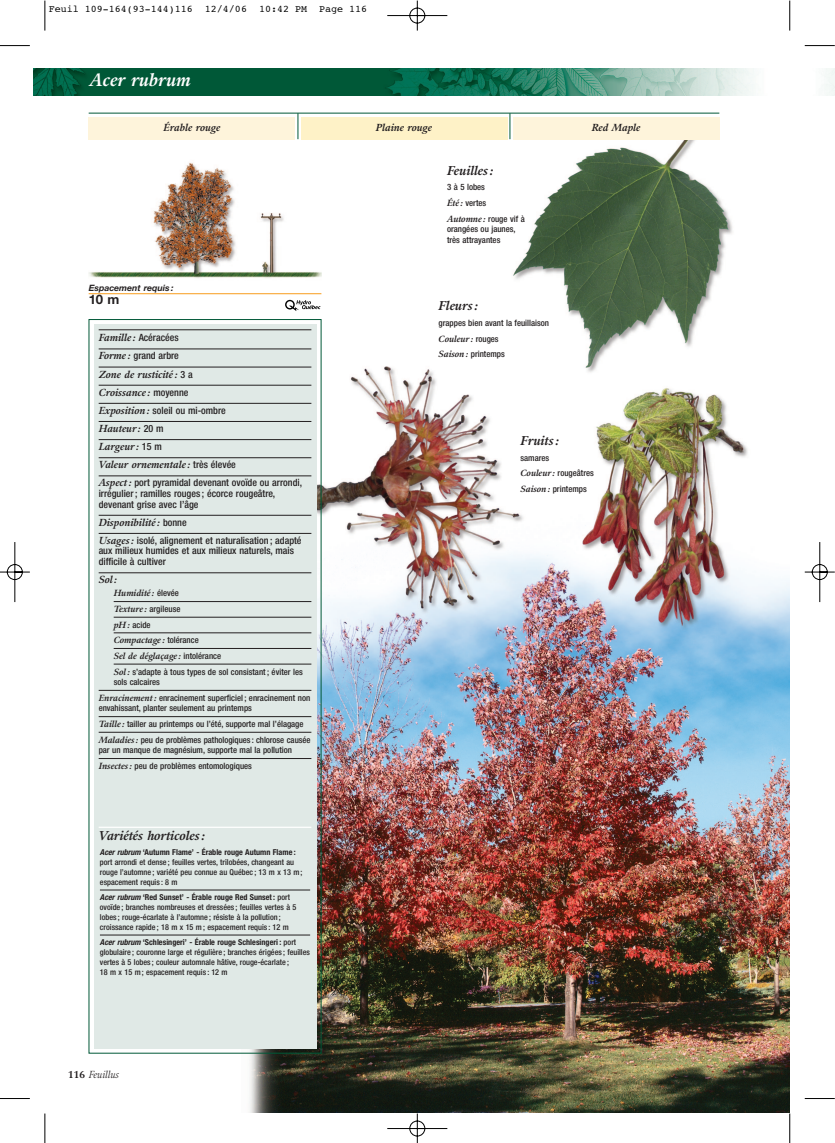
<style>
.page{position:relative;width:835px;height:1143px;background:#fff}
.page>*{position:absolute;margin:0;border:0;box-sizing:border-box;transform-origin:0 0}
.t1{font:italic 700 17.5px "Guardi";color:#fff}
.t2{font:700 13.12px "Helvetica Neue";color:#231f20}
.t3{font:italic 700 12.5px "Guardi";color:#231f20}
.t4{font:500 condensed 10px/10.6px "Helvetica Neue";color:#231f20}
.t5{font:italic 700 10px/18.1px "Guardi";color:#231f20}
.t6{font:10px "Courier";color:#000}
.t7{font:italic 10px "Guardi";color:#231f20}
.t8{font:500 condensed 8.75px/15.6px "Helvetica Neue";color:#231f20}
.t9{font:italic 700 8.75px/15.6px "Guardi";color:#231f20}
.t10{font:italic 700 8.75px "Helvetica Neue";color:#231f20}
.t11{font:500 condensed 8.12px/10px "Helvetica Neue";color:#231f20}
.s1{font-family:"Guardi";font-weight:700;font-style:italic;font-stretch:normal}
.s2{font-family:"Helvetica Neue";font-weight:500;font-style:normal;font-stretch:condensed}
.s3{font-weight:700;font-style:italic}
.s4{font-weight:700}
.s5{font-weight:700;font-style:normal}
</style>
<div class="page">
<img style="left:0;top:0;width:834px;height:1142px">
<p class="t6" style="left:49px;top:5px;width:320px">Feuil 109-164(93-144)116 12/4/06 10:42 PM Page 116</p>
<h1 class="t1" style="left:90px;top:73px;width:102px">Acer rubrum</h1>
<p class="t5" style="left:163px;top:119px;width:58px">Érable rouge</p>
<p class="t10" style="left:89px;top:284px;width:86px">Espacement requis :</p>
<h2 class="t2" style="left:89px;top:295px;width:32px">10 m</h2>
<p class="t4" style="left:99px;top:329px;width:82px;line-height:18.1px"><span class="s1">Famille :</span> Acéracées<br><span class="s1">Forme :</span> grand arbre</p>
<p class="t5" style="left:99px;top:366px;width:95px">Zone de rusticité : <span class="s2">3 a<br></span>Croissance : <span class="s2">moyenne</span></p>
<p class="t4" style="left:99px;top:406px;width:128px"><span class="s1">Exposition :</span> soleil ou mi-ombre</p>
<p class="t5" style="left:99px;top:420px;width:139px">Hauteur : <span class="s2">20 m<br></span>Largeur : <span class="s2">15 m<br></span>Valeur ornementale : <span class="s2">très élevée</span></p>
<p class="t4" style="left:99px;top:478px;width:205px"><span class="s1">Aspect :</span> port pyramidal devenant ovoïde ou arrondi, irrégulier ; ramilles rouges ; écorce rougeâtre, devenant grise avec l’âge</p>
<p class="t5" style="left:99px;top:514px;width:89px">Disponibilité : <span class="s2">bonne</span></p>
<p class="t4" style="left:99px;top:536px;width:204px"><span class="s1">Usages :</span> isolé, alignement et naturalisation ; adapté aux milieux humides et aux milieux naturels, mais difficile à cultiver</p>
<p class="t5" style="left:99px;top:571px;width:20px">Sol :</p>
<p class="t9" style="left:114px;top:586px;width:67px">Humidité : <span class="s2">élevée</span></p>
<p class="t8" style="left:114px;top:602px;width:68px"><span class="s1">Texture :</span> argileuse <span class="s1">pH :</span> acide</p>
<p class="t9" style="left:114px;top:633px;width:109px">Compactage : <span class="s2">tolérance<br></span>Sel de déglaçage : <span class="s2">intolérance</span></p>
<p class="t8" style="left:114px;top:667px;width:190px;line-height:10.6px"><span class="s1">Sol :</span> s’adapte à tous types de sol consistant ; éviter les sols calcaires</p>
<p class="t8" style="left:99px;top:693px;width:213px;line-height:10.6px"><span class="s1">Enracinement :</span> enracinement superficiel ; enracinement non envahissant, planter seulement au printemps</p>
<p class="t8" style="left:99px;top:717px;width:213px"><span class="s1">Taille :</span> tailler au printemps ou l’été, supporte mal l’élagage<br><span class="s1">Maladies :</span> peu de problèmes pathologiques : chlorose causée</p>
<p class="t8" style="left:99px;top:743px;width:195px">par un manque de magnésium, supporte mal la pollution<br><span class="s1">Insectes :</span> peu de problèmes entomologiques</p>
<p class="t5" style="left:376px;top:119px;width:58px">Plaine rouge</p>
<p class="t5" style="left:591px;top:119px;width:50px">Red Maple</p>
<h3 class="t3" style="left:447px;top:165px;width:48px">Feuilles :</h3>
<p class="t8" style="left:447px;top:180px;width:79px">3 à 5 lobes<br><span class="s1">Été :</span> vertes<br><span class="s1">Automne :</span> rouge vif à</p>
<p class="t8" style="left:447px;top:224px;width:70px;line-height:10.6px">orangées ou jaunes, très attrayantes</p>
<h3 class="t3" style="left:438px;top:301px;width:41px">Fleurs :</h3>
<p class="t8" style="left:438px;top:316px;width:112px">grappes bien avant la feuillaison</p>
<p class="t9" style="left:438px;top:332px;width:62px">Couleur : <span class="s2">rouges</span></p>
<p class="t8" style="left:438px;top:347px;width:68px"><span class="s1">Saison :</span> printemps</p>
<h3 class="t3" style="left:520px;top:436px;width:40px">Fruits :</h3>
<p class="t8" style="left:520px;top:450px;width:75px">samares<br><span class="s1">Couleur :</span> rougeâtres<br><span class="s1">Saison :</span> printemps</p>
<h3 class="t3" style="left:99px;top:831px;width:108px">Variétés horticoles :</h3>
<p class="t11" style="left:100px;top:848px;width:204px"><span class="s3">Acer rubrum</span><span class="s4">‘Autumn Flame’ - Érable rouge Autumn Flame : </span>port arrondi et dense ; feuilles vertes, trilobées, changeant au rouge l’automne ; variété peu connue au Québec ; 13 m x 13 m ; espacement requis : 8 m</p>
<p class="t11" style="left:100px;top:893px;width:198px"><span class="s3">Acer rubrum</span><span class="s4">‘Red Sunset’ - Érable rouge Red Sunset :</span> port ovoïde ; branches nombreuses et dressées ; feuilles vertes à 5 lobes ; rouge-écarlate à l’automne ; résiste à la pollution ; croissance rapide ; 18 m x 15 m ; espacement requis : 12 m</p>
<p class="t11" style="left:100px;top:938px;width:211px"><span class="s3">Acer rubrum</span><span class="s4">‘Schlesingeri’ - Érable rouge Schlesingeri :</span> port globulaire ; couronne large et régulière ; branches érigées ; feuilles vertes à 5 lobes ; couleur automnale hâtive, rouge-écarlate ;<br>18 m x 15 m ; espacement requis : 12 m</p>
<p class="t7" style="left:68px;top:1070px;width:52px"><span class="s5">116</span> Feuillus</p>
</div>
